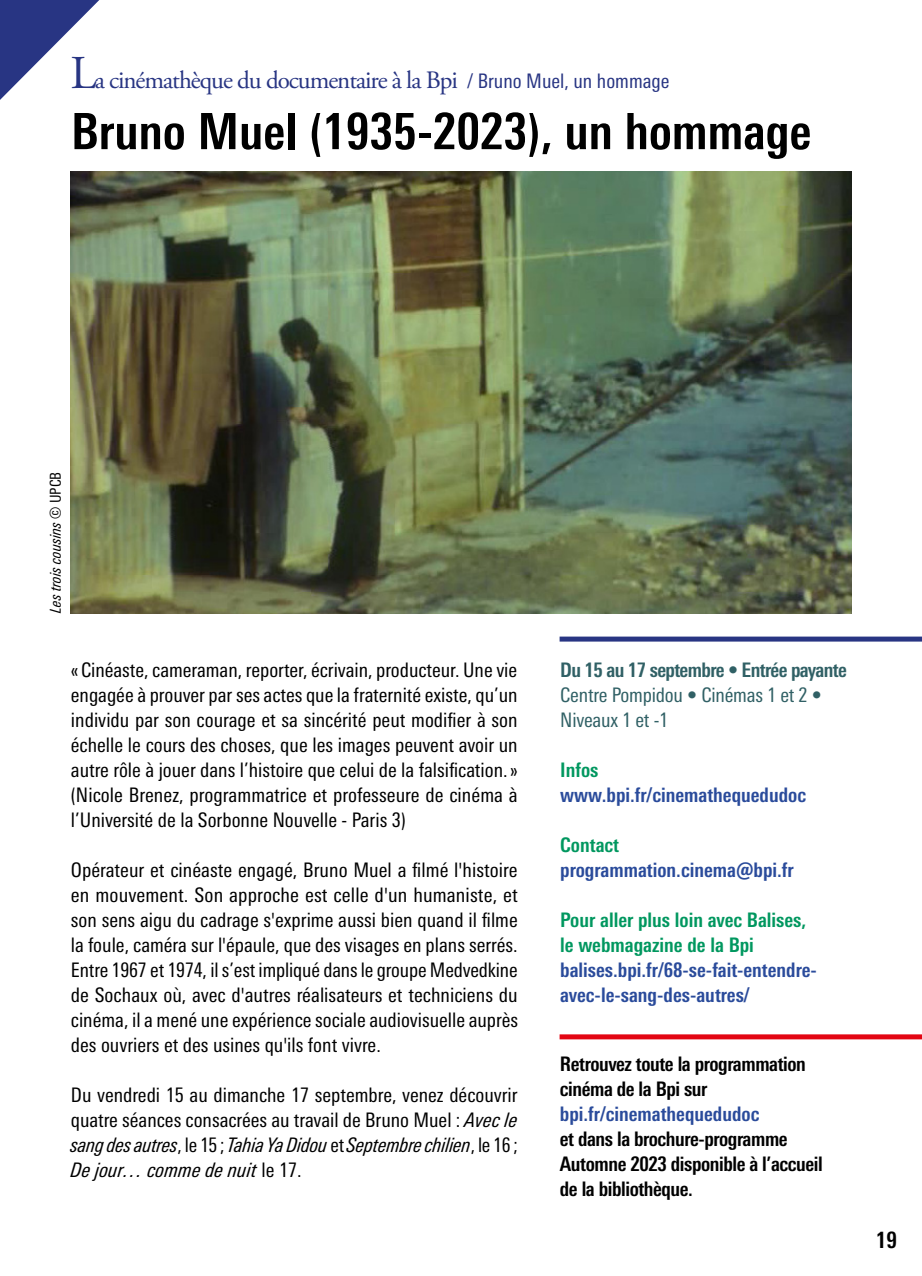
<style>
.page{position:relative;width:922px;height:1276px;background:#fff}
.page>*{position:absolute;margin:0;border:0;box-sizing:border-box;transform-origin:0 0}
.t1{font:700 condensed 50px "Univers Next Pro";color:#000}
.t2{font:25px "Adobe Garamond Pro";letter-spacing:-.04em;color:#283583}
.t3{font:700 condensed 22.5px "Univers Next Pro";color:#000}
.t4{font:condensed 20px/25px "Univers Next Pro";color:#000;text-align:justify}
.t5{font:700 condensed 20px/25px "Univers Next Pro";color:#2a4b9b}
.t6{font:700 condensed 20px/25px "Univers Next Pro";letter-spacing:-.02em;color:#000}
.t7{font:700 condensed 20px/25px "Univers Next Pro";color:#00975f}
.t8{font:condensed 20px/25px "Univers Next Pro";letter-spacing:-.01em;color:#306065}
.t9{font:700 condensed 20px "Univers Next Pro";letter-spacing:-.03em;color:#306065}
.t10{font:italic condensed 15px "Univers Next Pro";color:#000}
.s1{font-size:47px}
.s2{font-family:"Univers Next Pro";font-stretch:condensed;font-size:20px}
.s3{font-style:normal}
.s4{font-style:italic}
</style>
<div class="page">
<img style="left:71px;top:171px;width:779px;height:442px">
<svg style="left:0;top:0;width:99px;height:100px"></svg>
<div style="left:559px;top:636px;width:362px;height:5px;background:#283583"></div>
<div style="left:559px;top:1034px;width:362px;height:5px;background:#e30613"></div>
<p class="t2" style="left:71px;top:66px;width:600px"><span class="s1">L</span>a cinémathèque du documentaire à la Bpi <span class="s2">/ Bruno Muel, un hommage</span></p>
<h1 class="t1" style="left:71px;top:102px;width:741px">Bruno Muel (1935-2023), un hommage</h1>
<p class="t10" style="left:47px;top:613px;width:143px;rotate:-90deg">Les trois cousins <span class="s3">© UPCB</span></p>
<p class="t4" style="left:71px;top:657px;width:448px">«Cinéaste, cameraman, reporter, écrivain, producteur. Une vie engagée à prouver par ses actes que la fraternité existe, qu’un individu par son courage et sa sincérité peut modifier à son échelle le cours des choses, que les images peuvent avoir un autre rôle à jouer dans l’histoire que celui de la falsification.» (Nicole Brenez, programmatrice et professeure de cinéma à l’Université de la Sorbonne Nouvelle - Paris 3)</p>
<p class="t4" style="left:71px;top:857px;width:448px">Opérateur et cinéaste engagé, Bruno Muel a filmé l'histoire en mouvement. Son approche est celle d'un humaniste, et son sens aigu du cadrage s'exprime aussi bien quand il filme la foule, caméra sur l'épaule, que des visages en plans serrés.<br>Entre 1967 et 1974, il s’est impliqué dans le groupe Medvedkine de Sochaux où, avec d'autres réalisateurs et techniciens du cinéma, il a mené une expérience sociale audiovisuelle auprès des ouvriers et des usines qu'ils font vivre.</p>
<p class="t4" style="left:71px;top:1082px;width:448px">Du vendredi 15 au dimanche 17 septembre, venez découvrir quatre séances consacrées au travail de Bruno Muel : <span class="s4">Avec le sang des autres</span>, le 15 ; <span class="s4">Tahia Ya Didou</span> et <span class="s4">Septembre chilien</span>, le 16 ; <span class="s4">De jour… comme de nuit</span> le 17.</p>
<p class="t9" style="left:560px;top:657px;width:288px">Du 15 au 17 septembre • Entrée payante</p>
<p class="t8" style="left:560px;top:682px;width:263px">Centre Pompidou • Cinémas 1 et 2 •<br>Niveaux 1 et -1</p>
<p class="t7" style="left:560px;top:757px;width:40px">Infos</p>
<p class="t5" style="left:560px;top:782px;width:247px">www.bpi.fr/cinemathequedudoc</p>
<p class="t7" style="left:560px;top:832px;width:60px">Contact</p>
<p class="t5" style="left:560px;top:857px;width:235px">programmation.cinema@bpi.fr</p>
<p class="t7" style="left:560px;top:907px;width:247px">Pour aller plus loin avec Balises, le webmagazine de la Bpi</p>
<p class="t5" style="left:560px;top:957px;width:258px">balises.bpi.fr/68-se-fait-entendre&shy;avec-le-sang-des-autres/</p>
<p class="t6" style="left:559px;top:1051px;width:247px">Retrouvez toute la programmation cinéma de la Bpi sur</p>
<p class="t5" style="left:559px;top:1101px;width:201px">bpi.fr/cinemathequedudoc</p>
<p class="t6" style="left:559px;top:1126px;width:264px">et dans la brochure-programme<br>Automne 2023 disponible à l’accueil de la bibliothèque.</p>
<p class="t3" style="left:875px;top:1226px;width:23px">19</p>
</div>
